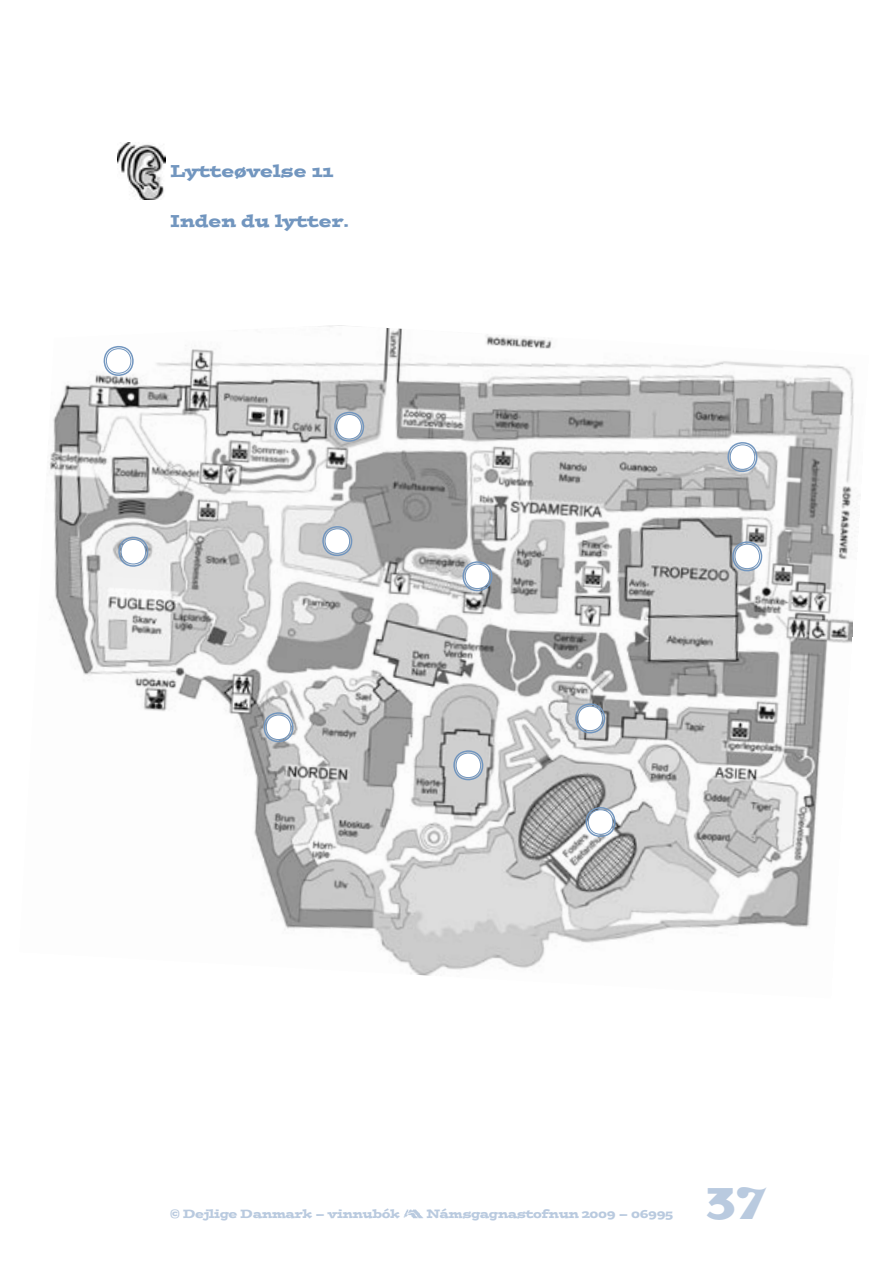
<style>
.page{position:relative;width:893px;height:1263px;background:#fff}
.page>*{position:absolute;margin:0;border:0;box-sizing:border-box;transform-origin:0 0}
.t1{font:700 49.5px "Dogma";color:#b9cadf}
.t2{font:17.25px "Postino";color:#7296bf}
.t3{font:12px "Postino";letter-spacing:-.03em;color:#b9cadf}
</style>
<div class="page">
<img style="left:403px;top:1209px;width:20px;height:9px">
<img style="left:49px;top:325px;width:807px;height:651px">
<div style="left:106px;top:348px;width:25px;height:25px;background:#fff;border-radius:50%"></div>
<div style="left:103px;top:346px;width:31px;height:30px;border:2px solid #7296bf;border-radius:50%"></div>
<div style="left:106px;top:348px;width:25px;height:26px;border:1px solid #7296bf;border-radius:50%"></div>
<div style="left:121px;top:539px;width:25px;height:25px;background:#fff;border-radius:50%"></div>
<div style="left:118px;top:536px;width:31px;height:31px;border:2px solid #7296bf;border-radius:50%"></div>
<div style="left:121px;top:539px;width:25px;height:25px;border:1px solid #7296bf;border-radius:50%"></div>
<div style="left:325px;top:529px;width:25px;height:25px;background:#fff;border-radius:50%"></div>
<div style="left:322px;top:526px;width:31px;height:30px;border:2px solid #7296bf;border-radius:50%"></div>
<div style="left:325px;top:528px;width:25px;height:26px;border:1px solid #7296bf;border-radius:50%"></div>
<div style="left:266px;top:715px;width:25px;height:25px;background:#fff;border-radius:50%"></div>
<div style="left:263px;top:712px;width:31px;height:30px;border:2px solid #7296bf;border-radius:50%"></div>
<div style="left:266px;top:714px;width:25px;height:26px;border:1px solid #7296bf;border-radius:50%"></div>
<div style="left:578px;top:706px;width:25px;height:25px;background:#fff;border-radius:50%"></div>
<div style="left:575px;top:703px;width:30px;height:31px;border:2px solid #7296bf;border-radius:50%"></div>
<div style="left:577px;top:706px;width:26px;height:25px;border:1px solid #7296bf;border-radius:50%"></div>
<div style="left:465px;top:564px;width:25px;height:25px;background:#fff;border-radius:50%"></div>
<div style="left:462px;top:561px;width:31px;height:31px;border:2px solid #7296bf;border-radius:50%"></div>
<div style="left:465px;top:564px;width:25px;height:25px;border:1px solid #7296bf;border-radius:50%"></div>
<div style="left:730px;top:445px;width:25px;height:25px;background:#fff;border-radius:50%"></div>
<div style="left:727px;top:442px;width:31px;height:30px;border:2px solid #7296bf;border-radius:50%"></div>
<div style="left:730px;top:444px;width:25px;height:26px;border:1px solid #7296bf;border-radius:50%"></div>
<div style="left:735px;top:544px;width:25px;height:25px;background:#fff;border-radius:50%"></div>
<div style="left:732px;top:541px;width:30px;height:31px;border:2px solid #7296bf;border-radius:50%"></div>
<div style="left:734px;top:544px;width:26px;height:25px;border:1px solid #7296bf;border-radius:50%"></div>
<div style="left:456px;top:753px;width:25px;height:25px;background:#fff;border-radius:50%"></div>
<div style="left:453px;top:750px;width:31px;height:31px;border:2px solid #7296bf;border-radius:50%"></div>
<div style="left:456px;top:753px;width:25px;height:25px;border:1px solid #7296bf;border-radius:50%"></div>
<div style="left:588px;top:809px;width:25px;height:25px;background:#fff;border-radius:50%"></div>
<div style="left:585px;top:807px;width:31px;height:30px;border:2px solid #7296bf;border-radius:50%"></div>
<div style="left:588px;top:809px;width:25px;height:26px;border:1px solid #7296bf;border-radius:50%"></div>
<div style="left:337px;top:414px;width:25px;height:25px;background:#fff;border-radius:50%"></div>
<div style="left:334px;top:411px;width:30px;height:31px;border:2px solid #7296bf;border-radius:50%"></div>
<div style="left:336px;top:414px;width:26px;height:25px;border:1px solid #7296bf;border-radius:50%"></div>
<img style="left:117px;top:143px;width:48px;height:56px">
<h2 class="t2" style="left:170px;top:159px;width:165px">Lytteøvelse 11</h2>
<h2 class="t2" style="left:170px;top:209px;width:181px">Inden du lytter.</h2>
<p class="t3" style="left:170px;top:1205px;width:231px">© Dejlige Danmark – vinnubók</p>
<p class="t3" style="left:426px;top:1205px;width:248px">Námsgagnastofnun 2009 – 06995</p>
<h1 class="t1" style="left:704px;top:1168px;width:63px">37</h1>
</div>
